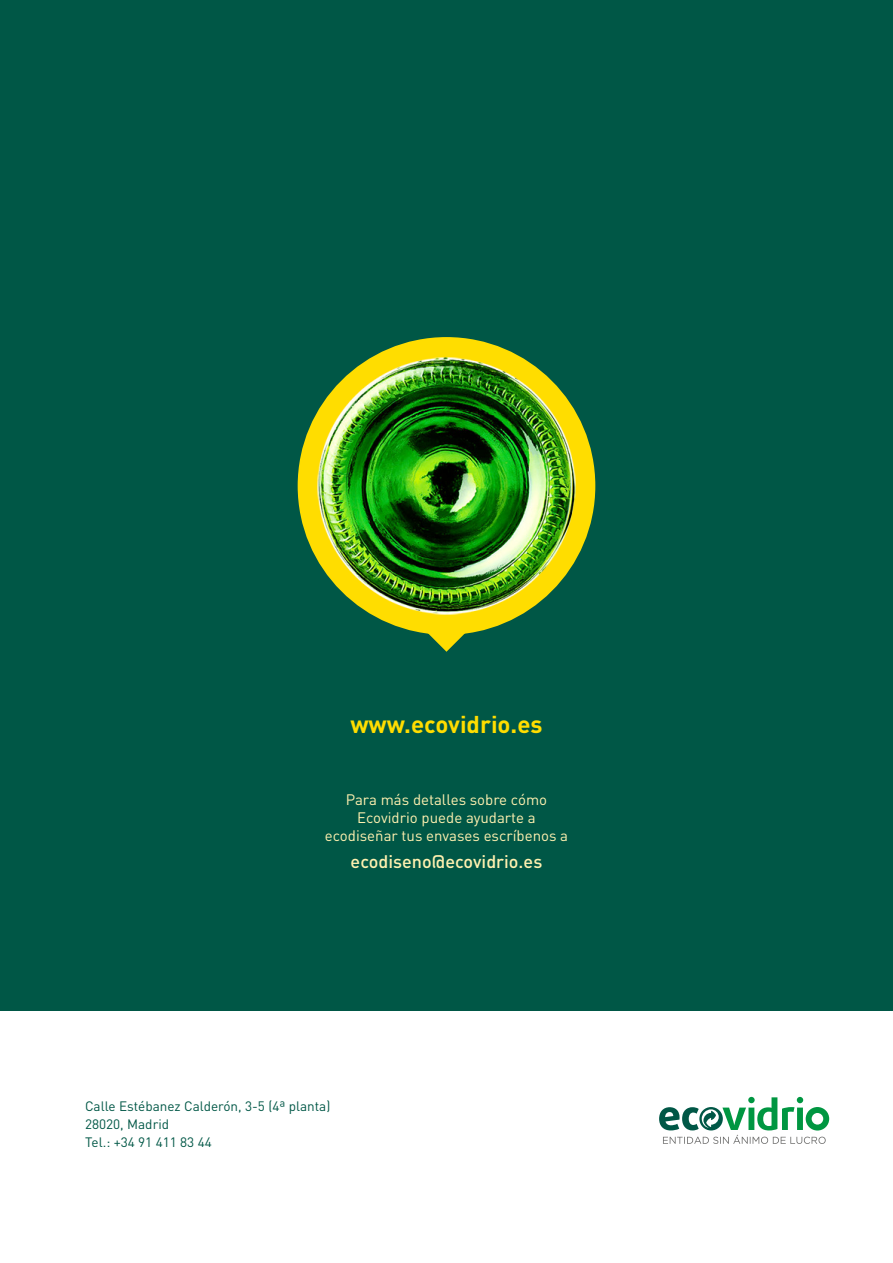
<style>
.page{position:relative;width:893px;height:1263px;background:#fff}
.page>*{position:absolute;margin:0;border:0;box-sizing:border-box;transform-origin:0 0}
.t1{font:700 24px "DIN Pro";color:#fd0}
.t2{font:500 18px "DIN Pro";color:#fff1b0}
.t3{font:15px/18px "DIN Pro";color:#fff1b0;text-align:center}
.t4{font:13.5px/18px "DIN Pro";color:#005746}
</style>
<div class="page">
<div style="left:0;top:0;width:893px;height:1010px;background:#005746"></div>
<svg style="left:659px;top:1097px;width:170px;height:47px"></svg>
<div style="left:298px;top:337px;width:297px;height:298px;background:#fd0;border-radius:50%"></div>
<svg style="left:425px;top:633px;width:43px;height:19px"></svg>
<img style="left:316px;top:355px;width:261px;height:262px">
<h1 class="t1" style="left:350px;top:706px;width:194px">www.ecovidrio.es</h1>
<p class="t3" style="left:325px;top:790px;width:245px">Para más detalles sobre cómo<br>Ecovidrio puede ayudarte a ecodiseñar tus envases escríbenos a</p>
<p class="t2" style="left:351px;top:848px;width:193px">ecodiseno@ecovidrio.es</p>
<p class="t4" style="left:85px;top:1096px;width:247px">Calle Estébanez Calderón, 3-5 (4ª planta)<br>28020, Madrid<br>Tel.: +34 91 411 83 44</p>
</div>
